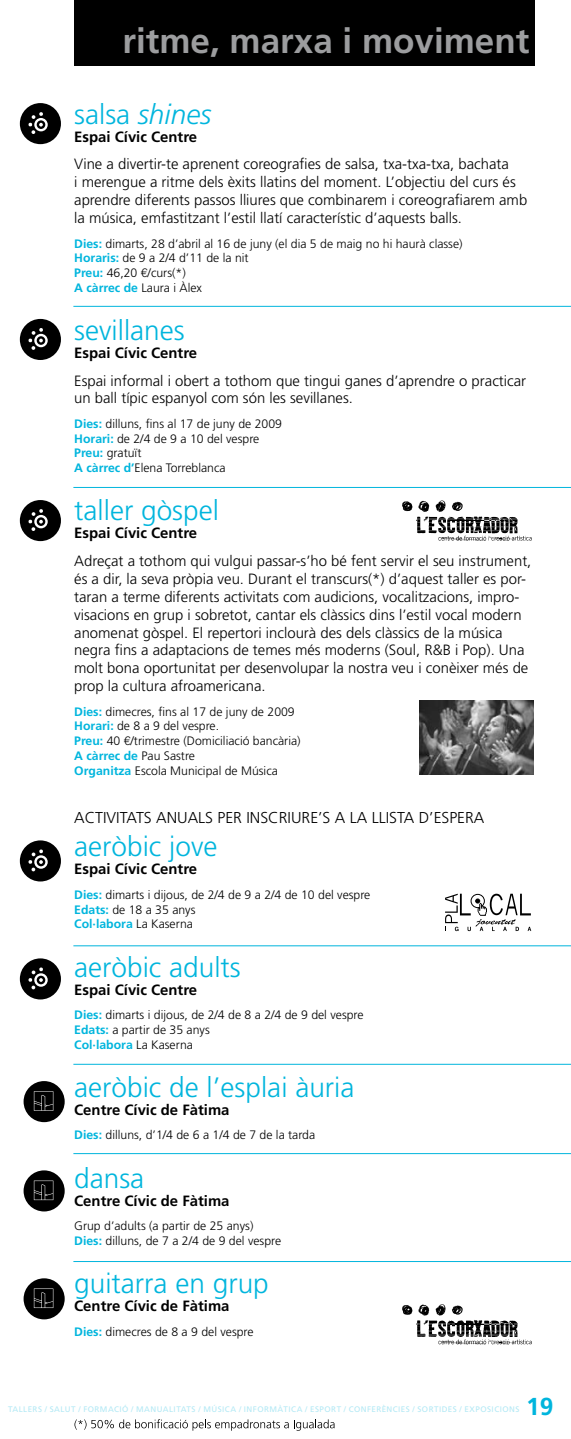
<style>
.page{position:relative;width:571px;height:1439px;background:#fff}
.page>*{position:absolute;margin:0;border:0;box-sizing:border-box;transform-origin:0 0}
.t1{font:700 35px "Frutiger";color:#9c9d9f}
.t2{font:300 28px "Frutiger";color:#00b5dd}
.t3{font:italic 300 28px "Frutiger";color:#00b5dd}
.t4{font:700 24.5px "Frutiger";color:#00b5dd}
.t5{font:300 15.75px "Frutiger";color:#000}
.t6{font:300 14.88px/17.8px "Frutiger";color:#000}
.t7{font:700 14.88px "Frutiger";color:#000}
.t8{font:300 12.25px/14.7px "Frutiger";color:#000}
.t9{font:8.05px "Frutiger";letter-spacing:.055em;color:#b3e9f5}
.s1{font-style:normal}
.s2{font-weight:700;color:#00b5dd}
.s3{font-family:"Helvetica LT Std"}
</style>
<div class="page">
<svg style="left:74px;top:1419px;width:260px;height:11px"></svg>
<div style="left:20px;top:103px;width:41px;height:41px;background:#000;border-radius:50%"></div>
<svg style="left:34px;top:118px;width:14px;height:13px"></svg>
<div style="left:37px;top:120px;width:8px;height:9px;background:#000;border-radius:50%"></div>
<svg style="left:28px;top:112px;width:15px;height:22px"></svg>
<div style="left:20px;top:319px;width:41px;height:41px;background:#000;border-radius:50%"></div>
<svg style="left:34px;top:334px;width:14px;height:13px"></svg>
<svg style="left:37px;top:336px;width:8px;height:9px"></svg>
<svg style="left:28px;top:328px;width:15px;height:22px"></svg>
<div style="left:20px;top:500px;width:41px;height:41px;background:#000;border-radius:50%"></div>
<svg style="left:34px;top:515px;width:14px;height:13px"></svg>
<svg style="left:37px;top:517px;width:8px;height:9px"></svg>
<svg style="left:28px;top:509px;width:15px;height:22px"></svg>
<div style="left:20px;top:958px;width:41px;height:41px;background:#000;border-radius:50%"></div>
<svg style="left:34px;top:973px;width:14px;height:13px"></svg>
<div style="left:37px;top:975px;width:8px;height:9px;background:#000;border-radius:50%"></div>
<svg style="left:28px;top:967px;width:15px;height:22px"></svg>
<div style="left:20px;top:840px;width:41px;height:41px;background:#000;border-radius:50%"></div>
<svg style="left:34px;top:855px;width:14px;height:13px"></svg>
<div style="left:37px;top:857px;width:8px;height:9px;background:#000;border-radius:50%"></div>
<svg style="left:28px;top:849px;width:15px;height:22px"></svg>
<div style="left:24px;top:1081px;width:41px;height:41px;background:#000;border-radius:50%"></div>
<svg style="left:34px;top:1091px;width:19px;height:19px"></svg>
<div style="left:24px;top:1170px;width:41px;height:41px;background:#000;border-radius:50%"></div>
<svg style="left:34px;top:1180px;width:19px;height:20px"></svg>
<div style="left:24px;top:1278px;width:41px;height:41px;background:#000;border-radius:50%"></div>
<svg style="left:34px;top:1288px;width:19px;height:20px"></svg>
<img style="left:419px;top:701px;width:114px;height:73px">
<hr style="left:73px;top:306px;width:497px;height:1px;background:#00b5dd">
<hr style="left:73px;top:487px;width:497px;height:1px;background:#00b5dd">
<hr style="left:73px;top:945px;width:497px;height:1px;background:#00b5dd">
<hr style="left:73px;top:1064px;width:497px;height:1px;background:#00b5dd">
<hr style="left:73px;top:1153px;width:497px;height:1px;background:#00b5dd">
<hr style="left:73px;top:1261px;width:497px;height:1px;background:#00b5dd">
<div style="left:74px;top:0;width:460px;height:66px;background:#000"></div>
<svg style="left:402px;top:500px;width:129px;height:40px"></svg>
<svg style="left:402px;top:1304px;width:129px;height:40px"></svg>
<svg style="left:445px;top:893px;width:86px;height:38px"></svg>
<h1 class="t1" style="left:122px;top:20px;width:408px">ritme, marxa i moviment</h1>
<h2 class="t3" style="left:74px;top:98px;width:138px"><span class="s1">salsa</span> shines</h2>
<p class="t7" style="left:74px;top:128px;width:124px">Espai Cívic Centre</p>
<p class="t6" style="left:74px;top:155px;width:454px">Vine a divertir-te aprenent coreografies de salsa, txa-txa-txa, bachata<br>i merengue a ritme dels èxits llatins del moment. L’objectiu del curs és aprendre diferents passos lliures que combinarem i coreografiarem amb la música, emfastitzant l’estil llatí característic d’aquests balls.</p>
<p class="t8" style="left:74px;top:236px;width:390px"><span class="s2">Dies:</span> dimarts, 28 d’abril al 16 de juny (el dia 5 de maig no hi haurà classe)<br><span class="s2">Horaris:</span> de 9 a 2/4 d’11 de la nit<br><span class="s2">Preu:</span> 46,20 <span class="s3">€</span>/curs(*)<br><span class="s2">A càrrec de</span> Laura i Àlex</p>
<h2 class="t2" style="left:74px;top:314px;width:112px">sevillanes</h2>
<p class="t7" style="left:74px;top:344px;width:124px">Espai Cívic Centre</p>
<p class="t6" style="left:74px;top:371px;width:453px">Espai informal i obert a tothom que tingui ganes d’aprendre o practicar un ball típic espanyol com són les sevillanes.</p>
<p class="t8" style="left:74px;top:416px;width:209px"><span class="s2">Dies:</span> dilluns, fins al 17 de juny de 2009<br><span class="s2">Horari:</span> de 2/4 de 9 a 10 del vespre<br><span class="s2">Preu:</span> gratuït<br><span class="s2">A càrrec d’</span>Elena Torreblanca</p>
<h2 class="t2" style="left:74px;top:495px;width:146px">taller gòspel</h2>
<p class="t7" style="left:74px;top:524px;width:124px">Espai Cívic Centre</p>
<p class="t6" style="left:74px;top:552px;width:458px">Adreçat a tothom qui vulgui passar-s’ho bé fent servir el seu instrument, és a dir, la seva pròpia veu. Durant el transcurs(*) d’aquest taller es por&shy;taran a terme diferents activitats com audicions, vocalitzacions, impro&shy;visacions en grup i sobretot, cantar els clàssics dins l’estil vocal modern anomenat gòspel. El repertori inclourà des dels clàssics de la música negra fins a adaptacions de temes més moderns (Soul, R&amp;B i Pop). Una molt bona oportunitat per desenvolupar la nostra veu i conèixer més de prop la cultura afroamericana.</p>
<p class="t8" style="left:74px;top:704px;width:228px"><span class="s2">Dies:</span> dimecres, fins al 17 de juny de 2009<br><span class="s2">Horari:</span> de 8 a 9 del vespre.<br><span class="s2">Preu:</span> 40 <span class="s3">€</span>/trimestre (Domiciliació bancària)<br><span class="s2">A càrrec de</span> Pau Sastre<br><span class="s2">Organitza</span> Escola Municipal de Música</p>
<p class="t5" style="left:74px;top:808px;width:411px">ACTIVITATS ANUALS PER INSCRIURE’S A LA LLISTA D’ESPERA</p>
<h2 class="t2" style="left:74px;top:831px;width:145px">aeròbic jove</h2>
<p class="t7" style="left:74px;top:860px;width:124px">Espai Cívic Centre</p>
<p class="t8" style="left:74px;top:887px;width:297px"><span class="s2">Dies:</span> dimarts i dijous, de 2/4 de 9 a 2/4 de 10 del vespre<br><span class="s2">Edats:</span> de 18 a 35 anys<br><span class="s2">Col·labora</span> La Kaserna</p>
<h2 class="t2" style="left:74px;top:951px;width:168px">aeròbic adults</h2>
<p class="t7" style="left:74px;top:980px;width:124px">Espai Cívic Centre</p>
<p class="t8" style="left:74px;top:1007px;width:291px"><span class="s2">Dies:</span> dimarts i dijous, de 2/4 de 8 a 2/4 de 9 del vespre<br><span class="s2">Edats:</span> a partir de 35 anys<br><span class="s2">Col·labora</span> La Kaserna</p>
<h2 class="t2" style="left:74px;top:1071px;width:282px">aeròbic de l’esplai àuria</h2>
<p class="t7" style="left:74px;top:1101px;width:157px">Centre Cívic de Fàtima</p>
<p class="t8" style="left:74px;top:1127px;width:242px"><span class="s2">Dies:</span> dilluns, d’1/4 de 6 a 1/4 de 7 de la tarda</p>
<h2 class="t2" style="left:74px;top:1162px;width:72px">dansa</h2>
<p class="t7" style="left:74px;top:1191px;width:157px">Centre Cívic de Fàtima</p>
<p class="t8" style="left:74px;top:1218px;width:208px">Grup d’adults (a partir de 25 anys)<br><span class="s2">Dies:</span> dilluns, de 7 a 2/4 de 9 del vespre</p>
<h2 class="t2" style="left:74px;top:1267px;width:196px">guitarra en grup</h2>
<p class="t7" style="left:74px;top:1297px;width:157px">Centre Cívic de Fàtima</p>
<p class="t8" style="left:74px;top:1324px;width:181px"><span class="s2">Dies:</span> dimecres de 8 a 9 del vespre</p>
<p class="t9" style="left:8px;top:1404px;width:512px">TALLERS / SALUT / FORMACIÓ / MANUALITATS / MÚSICA / INFORMÀTICA / ESPORT / CONFERÈNCIES / SORTIDES / EXPOSICIONS</p>
<h3 class="t4" style="left:526px;top:1391px;width:29px">19</h3>
</div>
